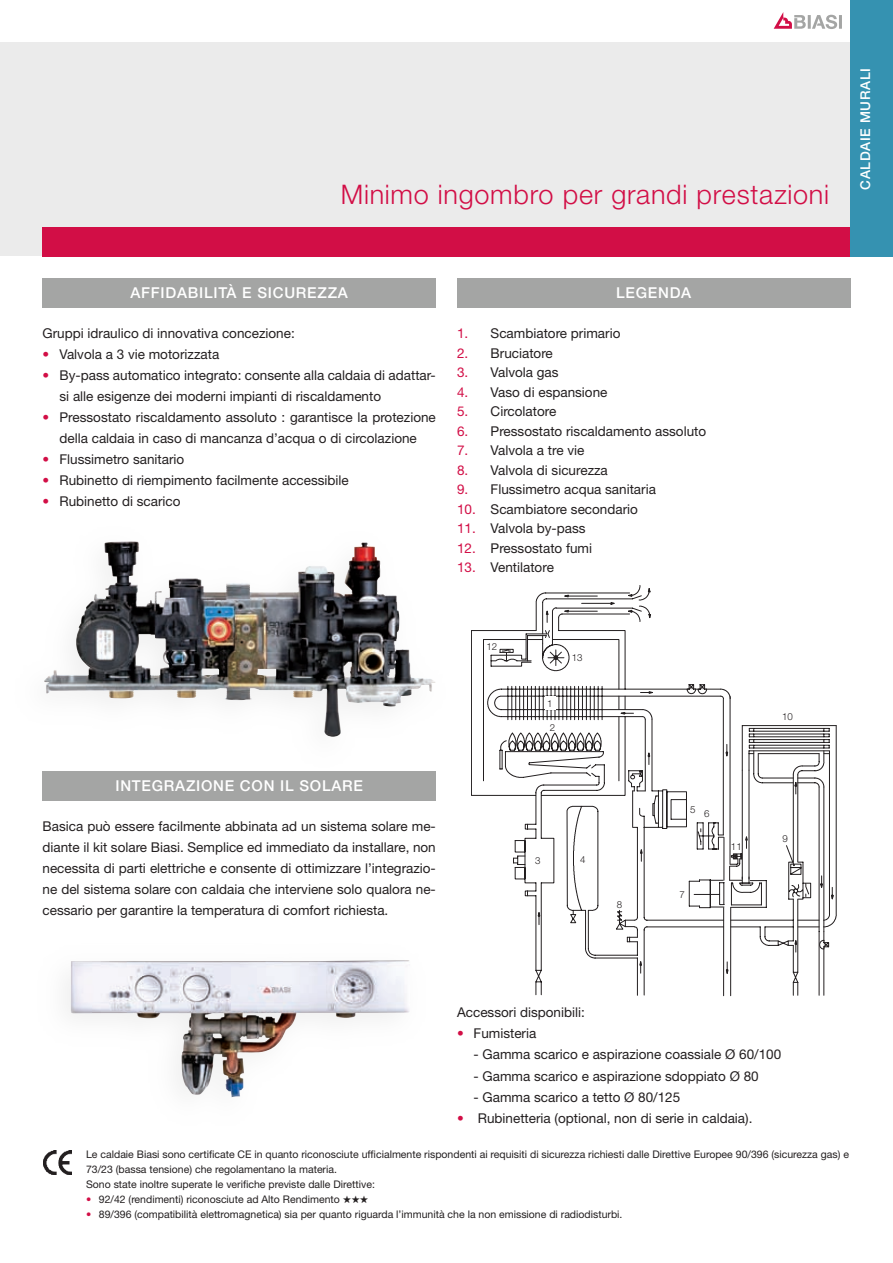
<style>
.page{position:relative;width:893px;height:1263px;background:#fff}
.page>*{position:absolute;margin:0;border:0;box-sizing:border-box;transform-origin:0 0}
.t1{font:300 27px "Helvetica Neue LT Pro";letter-spacing:.025em;color:#d20e46}
.t2{font:500 15px "Helvetica Neue LT Pro";letter-spacing:.05em;color:#fff}
.t3{font:13.5px/21px "Helvetica Neue LT Pro";color:#231f20}
.t4{font:13.5px/19.5px "Helvetica Neue LT Pro";color:#d20e46}
.t5{font:500 13.5px "Helvetica Neue LT Pro";letter-spacing:.05em;color:#fff}
.t6{font:10.5px "Helvetica Neue LT Pro";color:#231f20}
.t7{font:10.5px/15px "Helvetica Neue LT Pro";color:#d20e46}
.t8{font:300 9.75px "Helvetica Neue LT Pro";color:#231f20}
</style>
<div class="page">
<div style="left:0;top:43px;width:850px;height:213px;background:#ebebeb"></div>
<div style="left:43px;top:227px;width:807px;height:29px;background:#d20e46"></div>
<svg style="left:774px;top:12px;width:68px;height:17px"></svg>
<div style="left:850px;top:0;width:43px;height:256px;background:#3592b1"></div>
<img style="left:43px;top:1150px;width:29px;height:24px">
<div style="left:457px;top:278px;width:393px;height:30px;background:#a4a5a4"></div>
<div style="left:43px;top:771px;width:393px;height:29px;background:#a4a5a4"></div>
<div style="left:43px;top:278px;width:393px;height:30px;background:#a4a5a4"></div>
<div style="left:10px;top:522px;width:440px;height:249px;background:#ebebeb;opacity:.75"></div>
<img style="left:44px;top:541px;width:182px;height:152px">
<hr style="left:730px;top:908px;width:1px;height:88px;background:#231f20">
<hr style="left:723px;top:908px;width:1px;height:88px;background:#231f20">
<svg style="left:483px;top:585px;width:354px;height:391px"></svg>
<img style="left:71px;top:960px;width:339px;height:137px">
<h1 class="t1" style="left:341px;top:178px;width:490px">Minimo ingombro per grandi prestazioni</h1>
<p class="t2" style="left:131px;top:284px;width:219px">AFFIDABILITÀ E SICUREZZA</p>
<p class="t3" style="left:60px;top:323px;width:378px;text-indent:-17px">Gruppi idraulico di innovativa concezione:<br>Valvola a 3 vie motorizzata<br>By-pass automatico integrato: consente alla caldaia di adattar&shy;si alle esigenze dei moderni impianti di riscaldamento Pressostato riscaldamento assoluto : garantisce la protezione della caldaia in caso di mancanza d’acqua o di circolazione Flussimetro sanitario<br>Rubinetto di riempimento facilmente accessibile<br>Rubinetto di scarico</p>
<p class="t4" style="left:43px;top:344px;width:8px;line-height:21px">• •</p>
<p class="t4" style="left:43px;top:408px;width:8px">•</p>
<p class="t4" style="left:43px;top:449px;width:8px;line-height:21px;text-align:justify">• • •</p>
<p class="t4" style="left:457px;top:324px;width:20px">1.<br>2.<br>3.<br>4.<br>5.<br>6.<br>7.<br>8.<br>9.<br>10.<br>11.<br>12.<br>13.</p>
<p class="t2" style="left:616px;top:284px;width:77px">LEGENDA</p>
<p class="t3" style="left:491px;top:324px;width:217px;line-height:19.5px">Scambiatore primario<br>Bruciatore<br>Valvola gas<br>Vaso di espansione<br>Circolatore<br>Pressostato riscaldamento assoluto<br>Valvola a tre vie<br>Valvola di sicurezza<br>Flussimetro acqua sanitaria<br>Scambiatore secondario<br>Valvola by-pass<br>Pressostato fumi<br>Ventilatore</p>
<p class="t2" style="left:115px;top:777px;width:249px">INTEGRAZIONE CON IL SOLARE</p>
<p class="t3" style="left:43px;top:816px;width:395px;text-align:justify">Basica può essere facilmente abbinata ad un sistema solare me&shy;diante il kit solare Biasi. Semplice ed immediato da installare, non necessita di parti elettriche e consente di ottimizzare l’integrazio&shy;ne del sistema solare con caldaia che interviene solo qualora ne&shy;cessario per garantire la temperatura di comfort richiesta.</p>
<p class="t8" style="left:486px;top:641px;width:12px">12</p>
<p class="t8" style="left:547px;top:697px;width:7px">1</p>
<p class="t8" style="left:550px;top:722px;width:7px">2</p>
<p class="t8" style="left:572px;top:651px;width:12px">13</p>
<p class="t8" style="left:535px;top:854px;width:7px">3</p>
<p class="t8" style="left:580px;top:854px;width:7px">4</p>
<p class="t8" style="left:617px;top:898px;width:7px">8</p>
<p class="t8" style="left:690px;top:805px;width:21px">5 6</p>
<p class="t8" style="left:679px;top:888px;width:7px">7</p>
<p class="t8" style="left:731px;top:840px;width:12px">11</p>
<p class="t8" style="left:782px;top:711px;width:12px">10</p>
<p class="t8" style="left:783px;top:833px;width:7px">9</p>
<p class="t5" style="left:857px;top:190px;width:123px;rotate:-90deg">CALDAIE MURALI</p>
<p class="t3" style="left:474px;top:1002px;width:113px;text-indent:-17px">Accessori disponibili:<br>Fumisteria</p>
<p class="t3" style="left:474px;top:1044px;width:309px">- Gamma scarico e aspirazione coassiale Ø 60/100</p>
<p class="t3" style="left:474px;top:1065px;width:287px">- Gamma scarico e aspirazione sdoppiato Ø 80</p>
<p class="t3" style="left:478px;top:1086px;width:276px;text-indent:-4px">- Gamma scarico a tetto Ø 80/125<br>Rubinetteria (optional, non di serie in caldaia).</p>
<p class="t4" style="left:457px;top:1024px;width:8px">•</p>
<p class="t4" style="left:457px;top:1108px;width:8px">•</p>
<p class="t6" style="left:86px;top:1148px;width:764px">Le caldaie Biasi sono certificate CE in quanto riconosciute ufficialmente rispondenti ai requisiti di sicurezza richiesti dalle Direttive Europee 90/396 (sicurezza gas) e</p>
<p class="t6" style="left:86px;top:1163px;width:252px">73/23 (bassa tensione) che regolamentano la materia.</p>
<p class="t6" style="left:86px;top:1178px;width:290px">Sono state inoltre superate le verifiche previste dalle Direttive:</p>
<p class="t6" style="left:99px;top:1193px;width:271px">92/42 (rendimenti) riconosciute ad Alto Rendimento ★★★</p>
<p class="t6" style="left:99px;top:1208px;width:525px">89/396 (compatibilità elettromagnetica) sia per quanto riguarda l’immunità che la non emissione di radiodisturbi.</p>
<p class="t7" style="left:86px;top:1192px;width:7px">• •</p>
</div>
